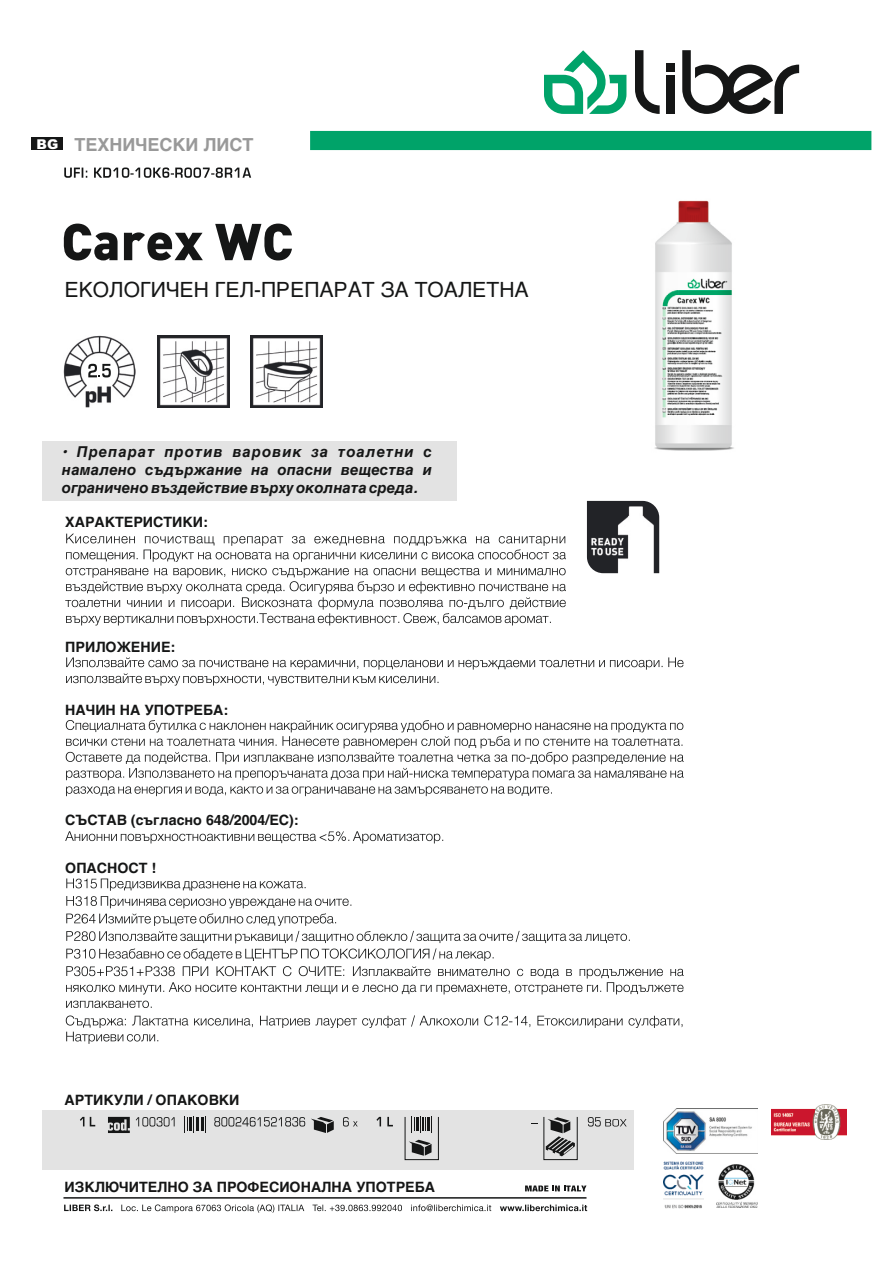
<style>
.page{position:relative;width:893px;height:1263px;background:#fff}
.page>*{position:absolute;margin:0;border:0;box-sizing:border-box;transform-origin:0 0}
.t1{font:21px "Helvetica";color:#151616}
.t2{font:700 18px "Helvetica";color:#999}
.t3{font:italic 700 15px/18px "Helvetica";color:#151616;text-align:justify}
.t4{font:700 14.25px "Helvetica";color:#151616}
.s1{font-family:"Arial";font-weight:900;font-size:13.5px;color:#fff}
</style>
<div class="page">
<div style="left:42px;top:1110px;width:591px;height:60px;background:#e3e3e3"></div>
<svg style="left:311px;top:1117px;width:23px;height:16px"></svg>
<svg style="left:184px;top:1117px;width:22px;height:16px"></svg>
<svg style="left:108px;top:1117px;width:22px;height:16px"></svg>
<svg style="left:546px;top:1118px;width:29px;height:38px"></svg>
<div style="left:544px;top:1116px;width:34px;height:44px;border:1px solid #151616"></div>
<svg style="left:409px;top:1140px;width:23px;height:16px"></svg>
<svg style="left:411px;top:1118px;width:21px;height:15px"></svg>
<div style="left:405px;top:1116px;width:34px;height:44px;border:1px solid #151616"></div>
<svg style="left:80px;top:1117px;width:4px;height:9px"></svg>
<svg style="left:90px;top:1117px;width:5px;height:9px"></svg>
<svg style="left:136px;top:1117px;width:39px;height:9px"></svg>
<svg style="left:214px;top:1117px;width:91px;height:9px"></svg>
<svg style="left:343px;top:1117px;width:15px;height:9px"></svg>
<svg style="left:376px;top:1117px;width:5px;height:9px"></svg>
<svg style="left:387px;top:1117px;width:6px;height:9px"></svg>
<svg style="left:588px;top:1117px;width:39px;height:9px"></svg>
<svg style="left:64px;top:168px;width:23px;height:10px"></svg>
<img style="left:523px;top:150px;width:342px;height:301px">
<svg style="left:94px;top:167px;width:157px;height:11px"></svg>
<img style="left:63px;top:335px;width:73px;height:72px">
<img style="left:157px;top:335px;width:72px;height:72px">
<img style="left:251px;top:335px;width:72px;height:72px">
<svg style="left:64px;top:224px;width:228px;height:36px"></svg>
<svg style="left:88px;top:364px;width:23px;height:13px"></svg>
<svg style="left:64px;top:1204px;width:48px;height:7px"></svg>
<svg style="left:121px;top:1204px;width:370px;height:9px"></svg>
<svg style="left:500px;top:1204px;width:87px;height:7px"></svg>
<hr style="left:63px;top:1197px;width:523px;height:1px;background:#151616">
<div style="left:667px;top:63px;width:8px;height:8px;background:#151616"></div>
<div style="left:667px;top:76px;width:8px;height:38px;background:#151616"></div>
<svg style="left:635px;top:50px;width:25px;height:64px"></svg>
<svg style="left:682px;top:50px;width:117px;height:64px"></svg>
<div style="left:42px;top:441px;width:415px;height:60px;background:#e3e3e3"></div>
<svg style="left:525px;top:1185px;width:61px;height:6px"></svg>
<svg style="left:544px;top:50px;width:82px;height:64px"></svg>
<div style="left:310px;top:131px;width:561px;height:19px;background:#00a369"></div>
<div style="left:31px;top:137px;width:32px;height:13px;background:#151616"></div>
<img style="left:664px;top:1109px;width:94px;height:45px">
<img style="left:771px;top:1105px;width:75px;height:34px">
<img style="left:663px;top:1161px;width:41px;height:48px">
<img style="left:716px;top:1164px;width:41px;height:44px">
<svg style="left:65px;top:501px;width:595px;height:124px"></svg>
<svg style="left:66px;top:657px;width:617px;height:28px"></svg>
<svg style="left:66px;top:720px;width:618px;height:76px"></svg>
<svg style="left:65px;top:831px;width:378px;height:12px"></svg>
<svg style="left:66px;top:878px;width:618px;height:166px"></svg>
<p class="t2" style="left:37px;top:134px;width:218px"><span class="s1">BG</span> ТЕХНИЧЕСКИ ЛИСТ</p>
<h1 class="t1" style="left:65px;top:278px;width:465px">ЕКОЛОГИЧЕН ГЕЛ-ПРЕПАРАТ ЗА ТОАЛЕТНА</h1>
<p class="t3" style="left:62px;top:443px;width:371px">• Препарат против варовик за тоалетни с намалено съдържание на опасни вещества и ограничено въздействие върху околната среда.</p>
<p class="t4" style="left:65px;top:514px;width:144px">ХАРАКТЕРИСТИКИ:</p>
<p class="t4" style="left:65px;top:639px;width:112px">ПРИЛОЖЕНИЕ:</p>
<p class="t4" style="left:65px;top:701px;width:165px">НАЧИН НА УПОТРЕБА:</p>
<p class="t4" style="left:65px;top:811px;width:235px">СЪСТАВ (съгласно 648/2004/EC):</p>
<p class="t4" style="left:65px;top:860px;width:93px">ОПАСНОСТ !</p>
<p class="t4" style="left:65px;top:1092px;width:176px">АРТИКУЛИ / ОПАКОВКИ</p>
<p class="t4" style="left:65px;top:1179px;width:372px">ИЗКЛЮЧИТЕЛНО ЗА ПРОФЕСИОНАЛНА УПОТРЕБА</p>
</div>
